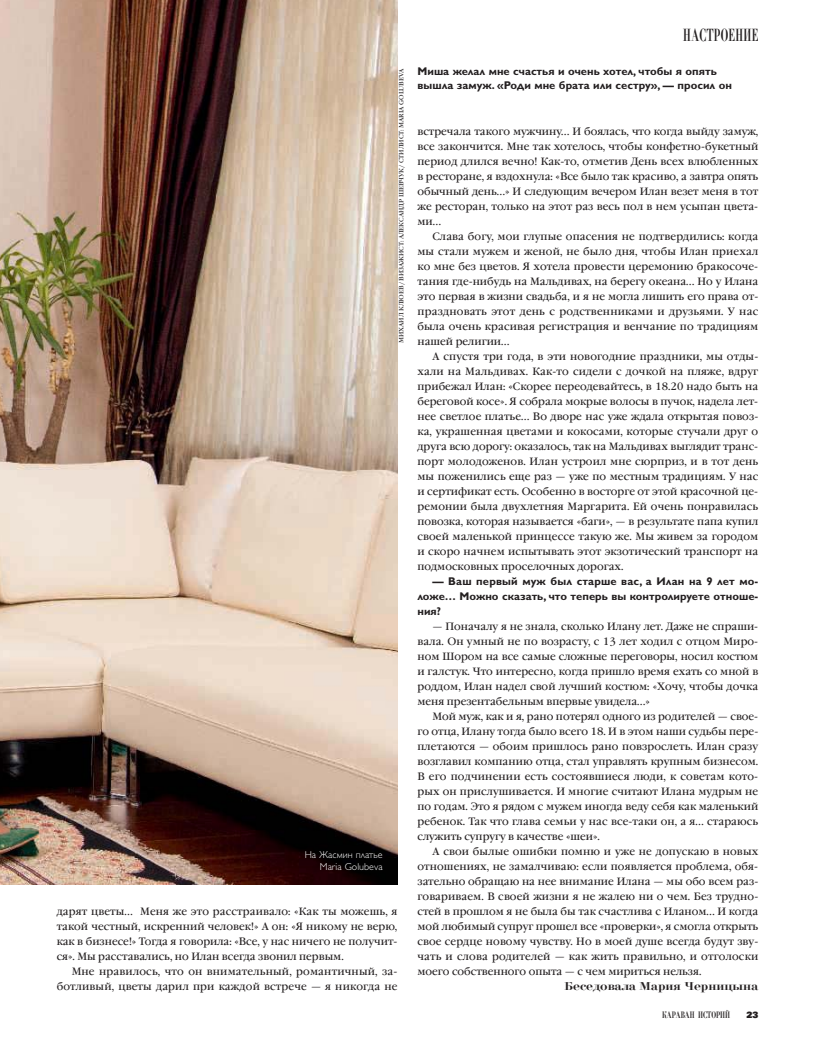
<style>
.page{position:relative;width:815px;height:1045px;background:#fff}
.page>*{position:absolute;margin:0;border:0;box-sizing:border-box;transform-origin:0 0}
.t1{font:17.5px "Didona C";letter-spacing:.035em;color:#231f20;scale:.6 1}
.t2{font:700 11.25px/15px "Gill Sans Cyr";color:#231f20;text-align:justify}
.t3{font:11.25px "Didona C";color:#231f20;scale:1.2 1}
.t4{font:10.62px/15px "Garamond Book C";letter-spacing:.005em;color:#231f20;text-align:justify;scale:.96 1}
.t5{font:300 10px/12px "Gill Sans Cyr";color:#fff;text-align:right}
.t6{font:9.38px "Didona C";color:#231f20;scale:.7 1}
.t7{font:900 8.75px "Partner";color:#231f20;scale:.96 1}
.t8{font:6.25px "Garamond Book C";color:#231f20}
</style>
<div class="page">
<img style="left:0;top:0;width:397px;height:885px">
<p class="t8" style="left:399px;top:343px;width:276px;rotate:-90deg">МИХАИЛ КЛЮЕВ/ ВИЗАЖИСТ: АЛЕКСАНДР ШЕВЧУК/ СТИЛИСТ: MARIA GOLUBEVA</p>
<p class="t5" style="left:305px;top:849px;width:79px">На Жасмин платье<br>Maria Golubeva</p>
<p class="t4" style="left:57px;top:905px;width:357px">дарят цветы… Меня же это расстраивало: «Как ты можешь, я такой честный, искренний человек!» А он: «Я никому не верю, как в бизнесе!» Тогда я говорила: «Все, у нас ничего не получит&shy;ся». Мы расставались, но Илан всегда звонил первым.</p>
<p class="t4" style="left:57px;top:965px;width:357px;text-align:right">Мне нравилось, что он внимательный, романтичный, за&shy;ботливый, цветы дарил при каждой встрече — я никогда не</p>
<h1 class="t1" style="left:683px;top:25px;width:127px">НАСТРОЕНИЕ</h1>
<p class="t2" style="left:418px;top:65px;width:316px;line-height:13.5px">Миша желал мне счастья и очень хотел, чтобы я опять вышла замуж. «Роди мне брата или сестру», — просил он</p>
<p class="t4" style="left:417px;top:125px;width:357px">встречала такого мужчину… И боялась, что когда выйду замуж, все закончится. Мне так хотелось, чтобы конфетно-букетный период длился вечно! Как-то, отметив День всех влюбленных в ресторане, я вздохнула: «Все было так красиво, а завтра опять обычный день…» И следующим вечером Илан везет меня в тот же ресторан, только на этот раз весь пол в нем усыпан цвета&shy;ми…</p>
<p class="t4" style="left:417px;top:230px;width:357px;text-indent:15px">Слава богу, мои глупые опасения не подтвердились: когда мы стали мужем и женой, не было дня, чтобы Илан приехал ко мне без цветов. Я хотела провести церемонию бракосоче&shy;тания где-нибудь на Мальдивах, на берегу океана… Но у Илана это первая в жизни свадьба, и я не могла лишить его права от&shy;праздновать этот день с родственниками и друзьями. У нас была очень красивая регистрация и венчание по традициям нашей религии…</p>
<p class="t4" style="left:417px;top:350px;width:357px;text-indent:15px">А спустя три года, в эти новогодние праздники, мы отды&shy;хали на Мальдивах. Как-то сидели с дочкой на пляже, вдруг прибежал Илан: «Скорее переодевайтесь, в 18.20 надо быть на береговой косе». Я собрала мокрые волосы в пучок, надела лет&shy;нее светлое платье… Во дворе нас уже ждала открытая повоз&shy;ка, украшенная цветами и кокосами, которые стучали друг о друга всю дорогу: оказалось, так на Мальдивах выглядит транс&shy;порт молодоженов. Илан устроил мне сюрприз, и в тот день мы поженились еще раз — уже по местным традициям. У нас и сертификат есть. Особенно в восторге от этой красочной це&shy;ремонии была двухлетняя Маргарита. Ей очень понравилась повозка, которая называется «баги», — в результате папа купил своей маленькой принцессе такую же. Мы живем за городом и скоро начнем испытывать этот экзотический транспорт на подмосковных проселочных дорогах.</p>
<p class="t2" style="left:417px;top:573px;width:342px;text-indent:15px">— Ваш первый муж был старше вас, а Илан на 9 лет мо&shy;ложе… Можно сказать, что теперь вы контролируете отноше&shy;ния?</p>
<p class="t4" style="left:417px;top:620px;width:357px;text-indent:15px">— Поначалу я не знала, сколько Илану лет. Даже не спраши&shy;вала. Он умный не по возрасту, с 13 лет ходил с отцом Миро&shy;ном Шором на все самые сложные переговоры, носил костюм и галстук. Что интересно, когда пришло время ехать со мной в роддом, Илан надел свой лучший костюм: «Хочу, чтобы дочка меня презентабельным впервые увидела…»</p>
<p class="t4" style="left:417px;top:710px;width:357px;text-indent:15px">Мой муж, как и я, рано потерял одного из родителей — свое&shy;го отца, Илану тогда было всего 18. И в этом наши судьбы пере&shy;плетаются — обоим пришлось рано повзрослеть. Илан сразу возглавил компанию отца, стал управлять крупным бизнесом.<br>В его подчинении есть состоявшиеся люди, к советам кото&shy;рых он прислушивается. И многие считают Илана мудрым не по годам. Это я рядом с мужем иногда веду себя как маленький ребенок. Так что глава семьи у нас все-таки он, а я… стараюсь служить супругу в качестве «шеи».</p>
<p class="t4" style="left:417px;top:845px;width:357px;text-indent:15px">А свои былые ошибки помню и уже не допускаю в новых отношениях, не замалчиваю: если появляется проблема, обя&shy;зательно обращаю на нее внимание Илана — мы обо всем раз&shy;говариваем. В своей жизни я не жалею ни о чем. Без трудно&shy;стей в прошлом я не была бы так счастлива с Иланом… И когда мой любимый супруг прошел все «проверки», я смогла открыть свое сердце новому чувству. Но в моей душе всегда будут зву&shy;чать и слова родителей — как жить правильно, и отголоски моего собственного опыта — с чем мириться нельзя.</p>
<p class="t3" style="left:565px;top:979px;width:163px">Беседовала Мария Черницына</p>
<p class="t6" style="left:662px;top:1009px;width:99px">КАРАВАН ИСТОРИЙ</p>
<p class="t7" style="left:746px;top:1010px;width:14px">23</p>
</div>
